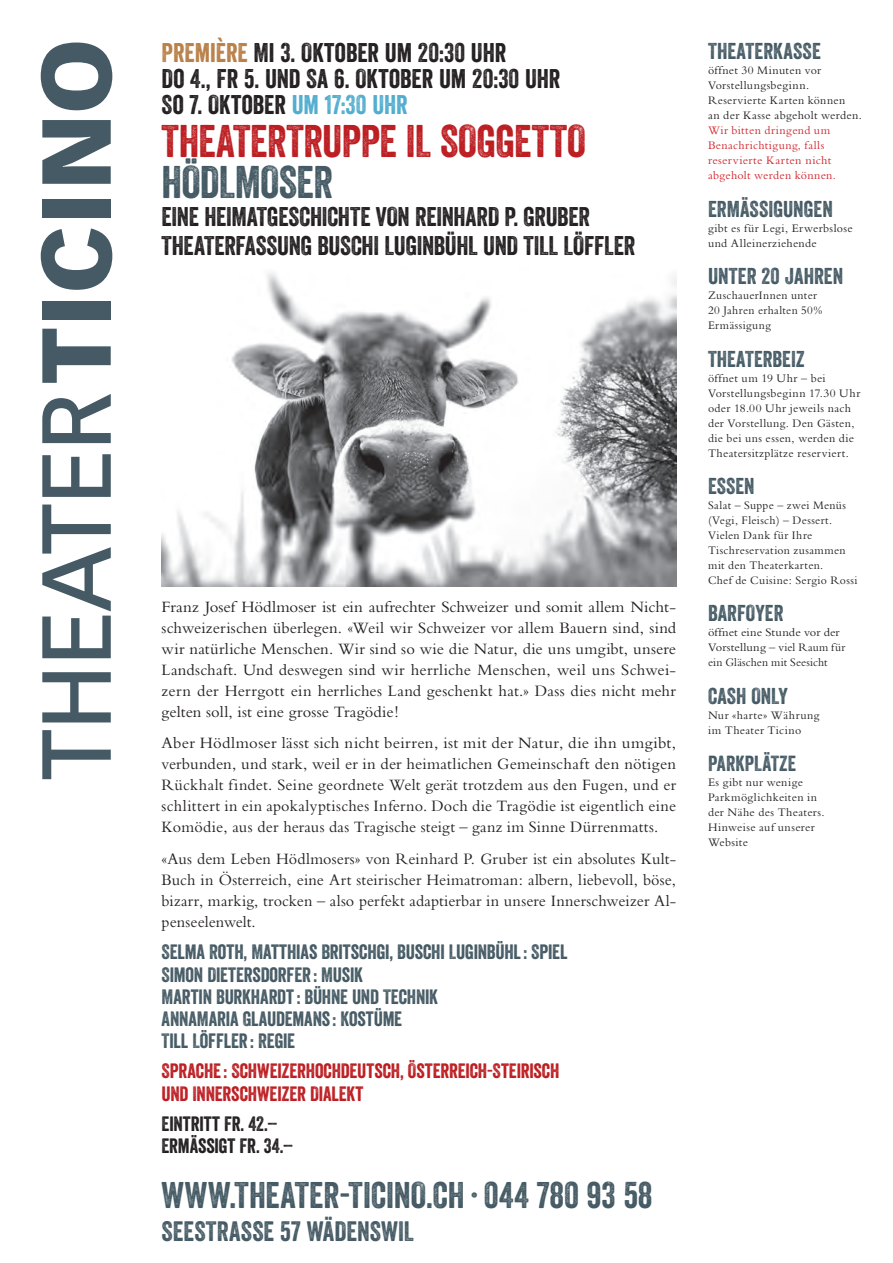
<style>
.page{position:relative;width:893px;height:1263px;background:#fff}
.page>*{position:absolute;margin:0;border:0;box-sizing:border-box;transform-origin:0 0}
.t1{font:44.4px "Veneer";letter-spacing:-.01em;color:#bd1e22}
.t2{font:44.4px "Veneer";letter-spacing:-.01em;color:#455a64}
.t3{font:36px "Veneer";letter-spacing:.005em;color:#455a64}
.t4{font:27.15px "Veneer";letter-spacing:.005em;color:#455a64}
.t5{font:26.25px/26.2px "Veneer";letter-spacing:-.005em;color:#231f20}
.t6{font:22.2px "Veneer";letter-spacing:.005em;color:#455a64}
.t7{font:21.15px "Veneer";color:#455a64}
.t8{font:20.1px/22.2px "Veneer";letter-spacing:-.01em;color:#455a64}
.t9{font:20.1px/22.2px "Veneer";letter-spacing:-.01em;color:#bd1e22}
.t10{font:20.1px/22.2px "Veneer";letter-spacing:-.005em;color:#231f20}
.t11{font:16.5px/21px "Bembo";letter-spacing:.005em;color:#231f20;text-align:justify}
.t12{font:12px/15px "Bembo";letter-spacing:.03em;color:#231f20}
.t13{font:12px/15px "Bembo";letter-spacing:.03em;color:#d1232a}
.t14{font:12px/15px "Bembo";letter-spacing:.01em;color:#231f20;scale:1.04 1}
.s1{color:#b98048}
.s2{color:#51adcf}
</style>
<div class="page">
<svg style="left:42px;top:730px;width:69px;height:49px"></svg>
<svg style="left:42px;top:672px;width:69px;height:50px"></svg>
<svg style="left:42px;top:504px;width:69px;height:154px"></svg>
<svg style="left:42px;top:454px;width:69px;height:43px"></svg>
<svg style="left:42px;top:394px;width:69px;height:49px"></svg>
<svg style="left:42px;top:329px;width:69px;height:54px"></svg>
<div style="left:42px;top:301px;width:69px;height:19px;background:#455a64"></div>
<svg style="left:41px;top:228px;width:71px;height:62px"></svg>
<div style="left:42px;top:199px;width:69px;height:19px;background:#455a64"></div>
<svg style="left:42px;top:120px;width:69px;height:64px"></svg>
<svg style="left:41px;top:43px;width:71px;height:67px"></svg>
<img style="left:162px;top:272px;width:514px;height:314px">
<h3 class="t5" style="left:162px;top:39px;width:400px"><span class="s1">PREMIÈRE</span> MI 3. OKTOBER UM 20:30 UHR<br>DO 4., FR 5. UND SA 6. OKTOBER UM 20:30 UHR<br>SO 7. OKTOBER <span class="s2">UM 17:30 UHR</span></h3>
<h1 class="t1" style="left:162px;top:114px;width:426px">THEATERTRUPPE IL SOGGETTO</h1>
<h1 class="t2" style="left:162px;top:155px;width:173px">HÖDLMOSER</h1>
<h3 class="t5" style="left:162px;top:203px;width:475px;line-height:28.2px">EINE HEIMATGESCHICHTE VON REINHARD P. GRUBER<br>THEATERFASSUNG BUSCHI LUGINBÜHL UND TILL LÖFFLER</h3>
<p class="t11" style="left:162px;top:596px;width:516px">Franz Josef Hödlmoser ist ein aufrechter Schweizer und somit allem Nicht&shy;schweizerischen überlegen. «Weil wir Schweizer vor allem Bauern sind, sind wir natürliche Menschen. Wir sind so wie die Natur, die uns umgibt, unsere Landschaft. Und deswegen sind wir herrliche Menschen, weil uns Schwei&shy;zern der Herrgott ein herrliches Land geschenkt hat.» Dass dies nicht mehr gelten soll, ist eine grosse Tragödie!</p>
<p class="t11" style="left:162px;top:732px;width:516px">Aber Hödlmoser lässt sich nicht beirren, ist mit der Natur, die ihn umgibt, verbunden, und stark, weil er in der heimatlichen Gemeinschaft den nötigen Rückhalt findet. Seine geordnete Welt gerät trotzdem aus den Fugen, und er schlittert in ein apokalyptisches Inferno. Doch die Tragödie ist eigentlich eine Komödie, aus der heraus das Tragische steigt – ganz im Sinne Dürrenmatts.</p>
<p class="t11" style="left:162px;top:848px;width:516px">«Aus dem Leben Hödlmosers» von Reinhard P. Gruber ist ein absolutes Kult-Buch in Österreich, eine Art steirischer Heimatroman: albern, liebevoll, böse, bizarr, markig, trocken – also perfekt adaptierbar in unsere Innerschweizer Al&shy;penseelenwelt.</p>
<p class="t8" style="left:162px;top:941px;width:407px">SELMA ROTH, MATTHIAS BRITSCHGI, BUSCHI LUGINBÜHL: SPIEL SIMON DIETERSDORFER : MUSIK<br>MARTIN BURKHARDT: BÜHNE UND TECHNIK<br>ANNAMARIA GLAUDEMANS : KOSTÜME<br>TILL LÖFFLER : REGIE</p>
<p class="t9" style="left:162px;top:1060px;width:399px">SPRACHE: SCHWEIZERHOCHDEUTSCH, ÖSTERREICH-STEIRISCH<br>UND INNERSCHWEIZER DIALEKT</p>
<p class="t10" style="left:162px;top:1112px;width:133px">EINTRITT FR. 42.–<br>ERMÄSSIGT FR. 34.–</p>
<h2 class="t3" style="left:162px;top:1173px;width:492px">WWW.THEATER-TICINO.CH · 044 780 93 58</h2>
<h3 class="t4" style="left:162px;top:1214px;width:254px">SEESTRASSE 57 WÄDENSWIL</h3>
<h3 class="t6" style="left:708px;top:38px;width:114px">THEATERKASSE</h3>
<p class="t12" style="left:708px;top:63px;width:156px">öffnet 30 Minuten vor<br>Vorstellungsbeginn.<br>Reservierte Karten können<br>an der Kasse abgeholt werden.</p>
<p class="t13" style="left:708px;top:123px;width:129px">Wir bitten dringend um<br>Benachrichtigung, falls reservierte Karten nicht abgeholt werden können.</p>
<h3 class="t6" style="left:708px;top:195px;width:126px">ERMÄSSIGUNGEN</h3>
<p class="t12" style="left:708px;top:220px;width:146px">gibt es für Legi, Erwerbslose und Alleinerziehende</p>
<h3 class="t6" style="left:708px;top:263px;width:137px">UNTER 20 JAHREN</h3>
<p class="t12" style="left:708px;top:288px;width:116px">ZuschauerInnen unter<br>20 Jahren erhalten 50%<br>Ermässigung</p>
<h3 class="t6" style="left:708px;top:345px;width:98px">THEATERBEIZ</h3>
<p class="t12" style="left:708px;top:370px;width:154px">öffnet um 19 Uhr – bei<br>Vorstellungsbeginn 17.30 Uhr oder 18.00 Uhr jeweils nach der Vorstellung. Den Gästen, die bei uns essen, werden die<br>Theatersitzplätze reserviert.</p>
<h3 class="t6" style="left:708px;top:472px;width:48px">ESSEN</h3>
<p class="t12" style="left:708px;top:497px;width:151px">Salat – Suppe – zwei Menüs (Vegi, Fleisch) – Dessert.<br>Vielen Dank für Ihre<br>Tischreservation zusammen mit den Theaterkarten.<br>Chef de Cuisine: Sergio Rossi</p>
<h3 class="t6" style="left:708px;top:600px;width:77px">BARFOYER</h3>
<p class="t14" style="left:708px;top:625px;width:133px">öffnet eine Stunde vor der<br>Vorstellung – viel Raum für ein Gläschen mit Seesicht</p>
<h3 class="t6" style="left:708px;top:682px;width:81px">CASH ONLY</h3>
<p class="t12" style="left:708px;top:707px;width:113px">Nur «harte» Währung im Theater Ticino</p>
<p class="t7" style="left:708px;top:751px;width:90px">PARKPLÄTZE</p>
<p class="t12" style="left:708px;top:775px;width:118px">Es gibt nur wenige<br>Parkmöglichkeiten in der Nähe des Theaters.<br>Hinweise auf unserer<br>Website</p>
</div>
